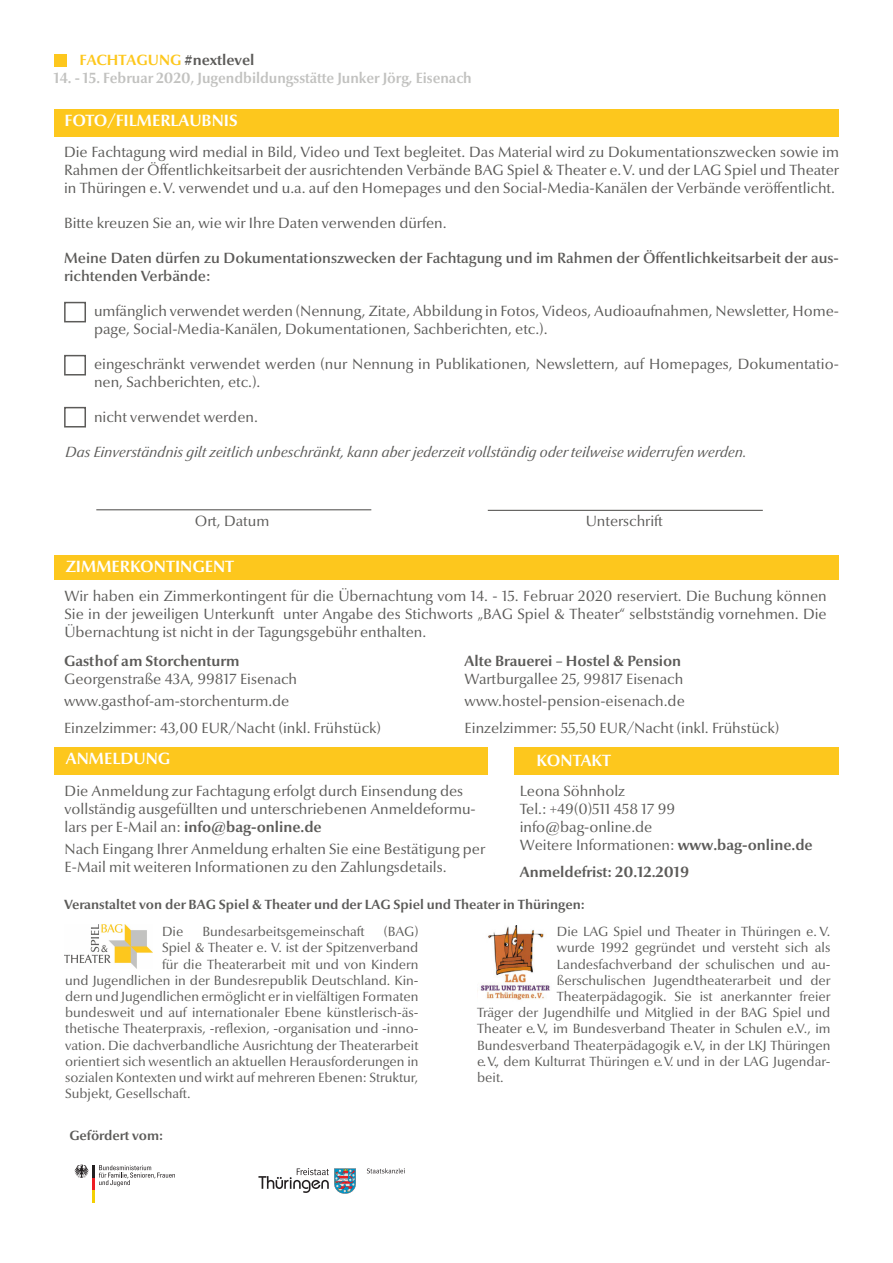
<style>
.page{position:relative;width:893px;height:1263px;background:#fff}
.page>*{position:absolute;margin:0;border:0;box-sizing:border-box;transform-origin:0 0}
.t1{font:700 16.5px "Optima Nova LT Pro";color:#fff}
.t2{font:15px/18px "Optima Nova LT Pro";color:#5c5b59}
.t3{font:15px/18px "Optima Nova LT Pro";color:#5b5a58}
.t4{font:600 15px/18px "Optima Nova LT Pro";color:#5b5a58}
.t5{font:italic 15px "Optima Nova LT Pro";color:#5b5a58}
.t6{font:700 15px "Optima Nova LT Pro";color:#5c5b59}
.t7{font:700 15px "Optima Nova LT Pro";color:#c2c2c0;scale:.95 1}
.t8{font:700 15px "Optima Nova LT Pro";color:#fdc71d}
.t9{font:13.5px "Optima Nova LT Pro";color:#5c5b59}
.t10{font:700 13.5px "Optima Nova LT Pro";color:#5c5b59}
.s1{color:#5c5b59}
.s2{font-weight:700}
</style>
<div class="page">
<div style="left:54px;top:109px;width:785px;height:28px;background:#fdc71d"></div>
<hr style="left:96px;top:509px;width:275px;height:1px;background:#5c5b59">
<hr style="left:488px;top:510px;width:275px;height:1px;background:#5c5b59">
<div style="left:54px;top:54px;width:13px;height:13px;background:#fdc71d"></div>
<svg style="left:258px;top:1168px;width:98px;height:26px"></svg>
<svg style="left:367px;top:1168px;width:38px;height:5px"></svg>
<div style="left:64px;top:302px;width:22px;height:20px;background:#fff;border:2px solid #5c5b59"></div>
<div style="left:64px;top:355px;width:22px;height:20px;background:#fff;border:2px solid #5c5b59"></div>
<div style="left:64px;top:407px;width:22px;height:20px;background:#fff;border:2px solid #5c5b59"></div>
<div style="left:54px;top:555px;width:785px;height:25px;background:#fdc71d"></div>
<div style="left:515px;top:747px;width:324px;height:28px;background:#fdc71d"></div>
<div style="left:54px;top:747px;width:434px;height:28px;background:#fdc71d"></div>
<svg style="left:74px;top:1164px;width:101px;height:38px"></svg>
<img style="left:64px;top:924px;width:88px;height:44px">
<img style="left:480px;top:926px;width:70px;height:74px">
<p class="t8" style="left:79px;top:51px;width:177px">FACHTAGUNG <span class="s1">#nextlevel</span></p>
<p class="t7" style="left:54px;top:69px;width:441px">14. - 15. Februar 2020, Jugendbildungsstätte Junker Jörg, Eisenach</p>
<p class="t1" style="left:64px;top:110px;width:175px">FOTO/FILMERLAUBNIS</p>
<p class="t3" style="left:64px;top:142px;width:776px;text-align:justify">Die Fachtagung wird medial in Bild, Video und Text begleitet. Das Material wird zu Dokumentationszwecken sowie im Rahmen der Öffentlichkeitsarbeit der ausrichtenden Verbände BAG Spiel &amp; Theater e.V. und der LAG Spiel und Theater in Thüringen e.V. verwendet und u.a. auf den Homepages und den Social-Media-Kanälen der Verbände veröffentlicht.</p>
<p class="t3" style="left:64px;top:213px;width:384px">Bitte kreuzen Sie an, wie wir Ihre Daten verwenden dürfen.</p>
<p class="t4" style="left:64px;top:248px;width:776px">Meine Daten dürfen zu Dokumentationszwecken der Fachtagung und im Rahmen der Öffentlichkeitsarbeit der aus&shy;richtenden Verbände:</p>
<p class="t3" style="left:94px;top:301px;width:746px">umfänglich verwendet werden (Nennung, Zitate, Abbildung in Fotos, Videos, Audioaufnahmen, Newsletter, Home&shy;page, Social-Media-Kanälen, Dokumentationen, Sachberichten, etc.).</p>
<p class="t3" style="left:94px;top:354px;width:746px">eingeschränkt verwendet werden (nur Nennung in Publikationen, Newslettern, auf Homepages, Dokumentatio&shy;nen, Sachberichten, etc.).</p>
<p class="t3" style="left:94px;top:407px;width:165px">nicht verwendet werden.</p>
<p class="t5" style="left:66px;top:442px;width:683px">Das Einverständnis gilt zeitlich unbeschränkt, kann aber jederzeit vollständig oder teilweise widerrufen werden.</p>
<p class="t2" style="left:195px;top:512px;width:76px">Ort, Datum</p>
<p class="t2" style="left:586px;top:512px;width:79px">Unterschrift</p>
<p class="t1" style="left:66px;top:556px;width:170px">ZIMMERKONTINGENT</p>
<p class="t2" style="left:64px;top:587px;width:764px;text-align:justify">Wir haben ein Zimmerkontingent für die Übernachtung vom 14. - 15. Februar 2020 reserviert. Die Buchung können Sie in der jeweiligen Unterkunft unter Angabe des Stichworts „BAG Spiel &amp; Theater“ selbstständig vornehmen. Die Übernachtung ist nicht in der Tagungsgebühr enthalten.</p>
<p class="t6" style="left:64px;top:652px;width:177px">Gasthof am Storchenturm</p>
<p class="t2" style="left:64px;top:668px;width:235px;line-height:22.2px">Georgenstraße 43A, 99817 Eisenach www.gasthof-am-storchenturm.de</p>
<p class="t2" style="left:64px;top:719px;width:318px">Einzelzimmer: 43,00 EUR/Nacht (inkl. Frühstück)</p>
<p class="t6" style="left:465px;top:652px;width:218px">Alte Brauerei – Hostel &amp; Pension</p>
<p class="t2" style="left:465px;top:668px;width:222px;line-height:22.2px">Wartburgallee 25, 99817 Eisenach www.hostel-pension-eisenach.de</p>
<p class="t2" style="left:465px;top:719px;width:316px">Einzelzimmer: 55,50 EUR/Nacht (inkl. Frühstück)</p>
<p class="t1" style="left:66px;top:748px;width:106px">ANMELDUNG</p>
<p class="t2" style="left:65px;top:782px;width:413px">Die Anmeldung zur Fachtagung erfolgt durch Einsendung des vollständig ausgefüllten und unterschriebenen Anmeldeformu&shy;lars per E-Mail an: <span class="s2">info@bag-online.de</span></p>
<p class="t2" style="left:65px;top:840px;width:422px">Nach Eingang Ihrer Anmeldung erhalten Sie eine Bestätigung per<br>E-Mail mit weiteren Informationen zu den Zahlungsdetails.</p>
<p class="t1" style="left:537px;top:750px;width:76px">KONTAKT</p>
<p class="t2" style="left:520px;top:782px;width:294px">Leona Söhnholz<br>Tel.: +49(0)511 458 17 99<br>info@bag-online.de<br>Weitere Informationen: <span class="s2">www.bag-online.de</span></p>
<p class="t6" style="left:520px;top:862px;width:171px">Anmeldefrist: 20.12.2019</p>
<p class="t10" style="left:64px;top:896px;width:522px">Veranstaltet von der BAG Spiel &amp; Theater und der LAG Spiel und Theater in Thüringen:</p>
<p class="t9" style="left:162px;top:923px;width:23px">Die</p>
<p class="t9" style="left:202px;top:923px;width:164px">Bundesarbeitsgemeinschaft</p>
<p class="t9" style="left:384px;top:923px;width:36px">(BAG)</p>
<p class="t9" style="left:162px;top:939px;width:258px">Spiel &amp; Theater e. V. ist der Spitzenverband</p>
<p class="t9" style="left:162px;top:956px;width:258px">für die Theaterarbeit mit und von Kindern</p>
<p class="t9" style="left:65px;top:972px;width:355px">und Jugendlichen in der Bundesrepublik Deutschland. Kin-</p>
<p class="t9" style="left:65px;top:988px;width:355px">dern und Jugendlichen ermöglicht er in vielfältigen Formaten</p>
<p class="t9" style="left:65px;top:1004px;width:355px">bundesweit und auf internationaler Ebene künstlerisch-äs-</p>
<p class="t9" style="left:65px;top:1020px;width:355px">thetische Theaterpraxis, -reflexion, -organisation und -inno-</p>
<p class="t9" style="left:65px;top:1037px;width:355px">vation. Die dachverbandliche Ausrichtung der Theaterarbeit</p>
<p class="t9" style="left:65px;top:1053px;width:355px">orientiert sich wesentlich an aktuellen Herausforderungen in</p>
<p class="t9" style="left:65px;top:1069px;width:355px">sozialen Kontexten und wirkt auf mehreren Ebenen: Struktur,</p>
<p class="t9" style="left:65px;top:1085px;width:127px">Subjekt, Gesellschaft.</p>
<p class="t10" style="left:69px;top:1127px;width:95px">Gefördert vom:</p>
<p class="t9" style="left:557px;top:923px;width:275px">Die LAG Spiel und Theater in Thüringen e. V.</p>
<p class="t9" style="left:557px;top:939px;width:275px">wurde 1992 gegründet und versteht sich als</p>
<p class="t9" style="left:557px;top:956px;width:275px">Landesfachverband der schulischen und au-</p>
<p class="t9" style="left:557px;top:972px;width:275px">ßerschulischen Jugendtheaterarbeit und der</p>
<p class="t9" style="left:557px;top:988px;width:275px">Theaterpädagogik. Sie ist anerkannter freier</p>
<p class="t9" style="left:477px;top:1004px;width:355px">Träger der Jugendhilfe und Mitglied in der BAG Spiel und</p>
<p class="t9" style="left:477px;top:1020px;width:355px">Theater e. V., im Bundesverband Theater in Schulen e.V., im</p>
<p class="t9" style="left:477px;top:1037px;width:355px">Bundesverband Theaterpädagogik e.V., in der LKJ Thüringen</p>
<p class="t9" style="left:477px;top:1053px;width:355px">e. V., dem Kulturrat Thüringen e. V. und in der LAG Jugendar-</p>
<p class="t9" style="left:477px;top:1069px;width:28px">beit.</p>
</div>
